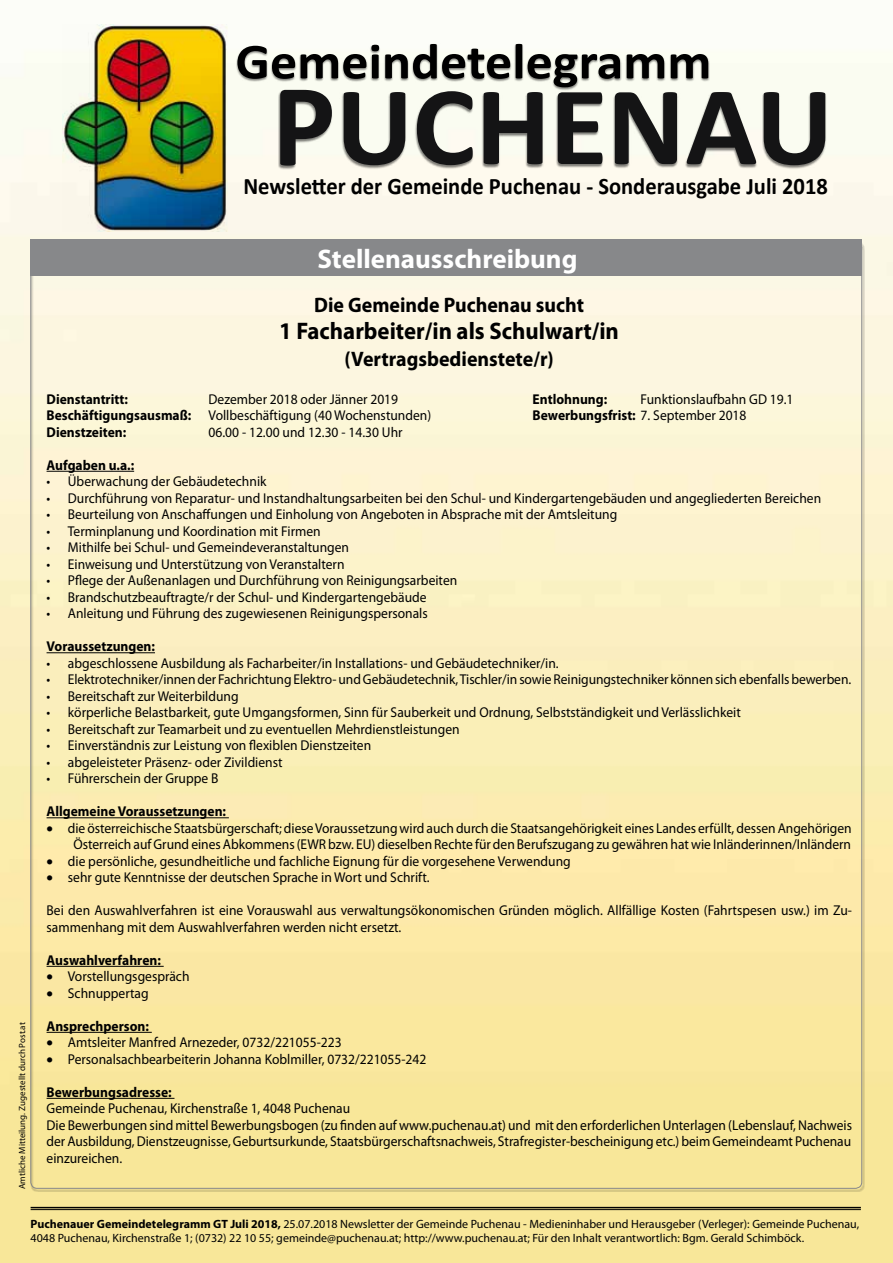
<style>
.page{position:relative;width:893px;height:1263px;background:#fff}
.page>*{position:absolute;margin:0;border:0;box-sizing:border-box;transform-origin:0 0}
.t1{font:700 113.4px "Calibri";letter-spacing:-.01em;color:#141415;scale:1.05 1}
.t2{font:700 50.55px "Calibri";color:#000;scale:1.07 1}
.t3{font:700 27px "Myriad Pro";color:#fff}
.t4{font:700 24px "Myriad Pro";color:#000;scale:.95 1}
.t5{font:700 23.7px "Calibri";color:#000;scale:.95 1}
.t6{font:700 21px "Myriad Pro";color:#000;scale:.95 1}
.t7{font:14.25px/16.5px "Myriad Pro";color:#000;scale:.95 1}
.t8{font:700 14.25px "Myriad Pro";color:#000;scale:.95 1}
.t9{font:12px/14.4px "Myriad Pro";color:#000}
.t10{font:9px "Myriad Pro";color:#000}
.s1{font-size:119.4px}
.s2{font-weight:700}
.s3{font-weight:400}
</style>
<div class="page">
<img style="left:0;top:24px;width:893px;height:1239px">
<img style="left:63px;top:25px;width:165px;height:207px">
<div style="left:236px;top:43px;width:474px;height:48px;background:#000;opacity:.5"></div>
<div style="left:278px;top:90px;width:549px;height:80px;background:#000;opacity:.5"></div>
<hr style="left:31px;top:1207px;width:830px;height:1px;background:#000">
<hr style="left:31px;top:1209px;width:830px;height:1px;background:#000">
<div style="left:30px;top:241px;width:835px;height:951px;background:#000;opacity:.9"></div>
<hr style="left:47px;top:471px;width:87px;height:1px;background:#000">
<hr style="left:47px;top:652px;width:108px;height:1px;background:#000">
<hr style="left:47px;top:817px;width:182px;height:1px;background:#000">
<hr style="left:47px;top:966px;width:117px;height:1px;background:#000">
<hr style="left:47px;top:1032px;width:105px;height:1px;background:#000">
<hr style="left:47px;top:1098px;width:127px;height:1px;background:#000">
<div style="left:31px;top:239px;width:831px;height:37px;background:#87888a"></div>
<h2 class="t2" style="left:236px;top:26px;width:446px">Gemeindetelegramm</h2>
<h1 class="t1" style="left:272px;top:46px;width:536px"><span class="s1">P</span>UCHENAU</h1>
<h3 class="t5" style="left:243px;top:169px;width:617px">Newsletter der Gemeinde Puchenau - Sonderausgabe Juli 2018</h3>
<h3 class="t3" style="left:318px;top:242px;width:262px">Stellenausschreibung</h3>
<p class="t10" style="left:16px;top:1189px;width:168px;rotate:-90deg">Amtliche Mitteilung. Zugestellt durch Post.at</p>
<h3 class="t6" style="left:314px;top:292px;width:286px">Die Gemeinde Puchenau sucht</h3>
<h3 class="t4" style="left:279px;top:316px;width:359px">1 Facharbeiter/in als Schulwart/in</h3>
<h3 class="t6" style="left:344px;top:346px;width:222px">(Vertragsbedienstete/r)</h3>
<p class="t8" style="left:47px;top:390px;width:87px">Dienstantritt:</p>
<p class="t7" style="left:209px;top:391px;width:201px">Dezember 2018 oder Jänner 2019</p>
<p class="t8" style="left:533px;top:390px;width:80px">Entlohnung:</p>
<p class="t7" style="left:641px;top:391px;width:162px">Funktionslaufbahn GD 19.1</p>
<p class="t7" style="left:47px;top:407px;width:406px"><span class="s2">Beschäftigungsausmaß:</span> Vollbeschäftigung (40 Wochenstunden)</p>
<p class="t8" style="left:533px;top:406px;width:227px">Bewerbungsfrist: <span class="s3">7. September 2018</span></p>
<p class="t8" style="left:47px;top:423px;width:85px">Dienstzeiten:</p>
<p class="t7" style="left:209px;top:424px;width:206px">06.00 - 12.00 und 12.30 - 14.30 Uhr</p>
<p class="t8" style="left:47px;top:456px;width:94px">Aufgaben u.a.:</p>
<p class="t7" style="left:47px;top:473px;width:233px">• Überwachung der Gebäudetechnik</p>
<p class="t7" style="left:47px;top:490px;width:817px">• Durchführung von Reparatur- und Instandhaltungsarbeiten bei den Schul- und Kindergartengebäuden und angegliederten Bereichen</p>
<p class="t7" style="left:47px;top:506px;width:602px">• Beurteilung von Anschaffungen und Einholung von Angeboten in Absprache mit der Amtsleitung</p>
<p class="t7" style="left:47px;top:523px;width:290px">• Terminplanung und Koordination mit Firmen</p>
<p class="t7" style="left:47px;top:539px;width:320px">• Mithilfe bei Schul- und Gemeindeveranstaltungen</p>
<p class="t7" style="left:47px;top:556px;width:315px">• Einweisung und Unterstützung von Veranstaltern</p>
<p class="t7" style="left:47px;top:572px;width:434px">• Pflege der Außenanlagen und Durchführung von Reinigungsarbeiten</p>
<p class="t7" style="left:47px;top:589px;width:402px">• Brandschutzbeauftragte/r der Schul- und Kindergartengebäude</p>
<p class="t7" style="left:47px;top:605px;width:403px">• Anleitung und Führung des zugewiesenen Reinigungspersonals</p>
<p class="t8" style="left:47px;top:637px;width:116px">Voraussetzungen:</p>
<p class="t7" style="left:47px;top:655px;width:541px">• abgeschlossene Ausbildung als Facharbeiter/in Installations- und Gebäudetechniker/in.</p>
<p class="t7" style="left:47px;top:671px;width:848px">• Elektrotechniker/innen der Fachrichtung Elektro- und Gebäudetechnik, Tischler/in sowie Reinigungstechniker können sich ebenfalls bewerben.</p>
<p class="t7" style="left:47px;top:688px;width:204px">• Bereitschaft zur Weiterbildung</p>
<p class="t7" style="left:47px;top:704px;width:732px">• körperliche Belastbarkeit, gute Umgangsformen, Sinn für Sauberkeit und Ordnung, Selbstständigkeit und Verlässlichkeit</p>
<p class="t7" style="left:47px;top:721px;width:436px">• Bereitschaft zur Teamarbeit und zu eventuellen Mehrdienstleistungen</p>
<p class="t7" style="left:47px;top:737px;width:343px">• Einverständnis zur Leistung von flexiblen Dienstzeiten</p>
<p class="t7" style="left:47px;top:754px;width:250px">• abgeleisteter Präsenz- oder Zivildienst</p>
<p class="t7" style="left:47px;top:770px;width:182px">• Führerschein der Gruppe B</p>
<p class="t8" style="left:47px;top:802px;width:191px">Allgemeine Voraussetzungen:</p>
<p class="t7" style="left:47px;top:820px;width:849px;text-align:right">• die österreichische Staatsbürgerschaft; diese Voraussetzung wird auch durch die Staatsangehörigkeit eines Landes erfüllt, dessen Angehörigen<br>Österreich auf Grund eines Abkommens (EWR bzw. EU) dieselben Rechte für den Berufszugang zu gewähren hat wie Inländerinnen/Inländern</p>
<p class="t7" style="left:47px;top:853px;width:553px">• die persönliche, gesundheitliche und fachliche Eignung für die vorgesehene Verwendung</p>
<p class="t7" style="left:47px;top:869px;width:405px">• sehr gute Kenntnisse der deutschen Sprache in Wort und Schrift.</p>
<p class="t7" style="left:47px;top:902px;width:849px">Bei den Auswahlverfahren ist eine Vorauswahl aus verwaltungsökonomischen Gründen möglich. Allfällige Kosten (Fahrtspesen usw.) im Zu&shy;sammenhang mit dem Auswahlverfahren werden nicht ersetzt.</p>
<p class="t8" style="left:47px;top:951px;width:122px">Auswahlverfahren:</p>
<p class="t7" style="left:47px;top:968px;width:152px">• Vorstellungsgespräch</p>
<p class="t7" style="left:47px;top:985px;width:109px">• Schnuppertag</p>
<p class="t8" style="left:47px;top:1017px;width:109px">Ansprechperson:</p>
<p class="t7" style="left:47px;top:1034px;width:312px">• Amtsleiter Manfred Arnezeder, 0732/221055-223</p>
<p class="t7" style="left:47px;top:1051px;width:401px">• Personalsachbearbeiterin Johanna Koblmiller, 0732/221055-242</p>
<p class="t8" style="left:47px;top:1083px;width:133px">Bewerbungsadresse:</p>
<p class="t7" style="left:47px;top:1100px;width:849px">Gemeinde Puchenau, Kirchenstraße 1, 4048 Puchenau<br>Die Bewerbungen sind mittel Bewerbungsbogen (zu finden auf www.puchenau.at) und mit den erforderlichen Unterlagen (Lebenslauf, Nachweis der Ausbildung, Dienstzeugnisse, Geburtsurkunde, Staatsbürgerschaftsnachweis, Strafregister-bescheinigung etc.) beim Gemeindeamt Puchenau einzureichen.</p>
<p class="t9" style="left:31px;top:1216px;width:830px"><span class="s2">Puchenauer Gemeindetelegramm GT Juli 2018,</span> 25.07.2018 Newsletter der Gemeinde Puchenau - Medieninhaber und Herausgeber (Verleger): Gemeinde Puchenau,<br>4048 Puchenau, Kirchenstraße 1; (0732) 22 10 55; gemeinde@puchenau.at; http://www.puchenau.at; Für den Inhalt verantwortlich: Bgm. Gerald Schimböck.</p>
</div>
